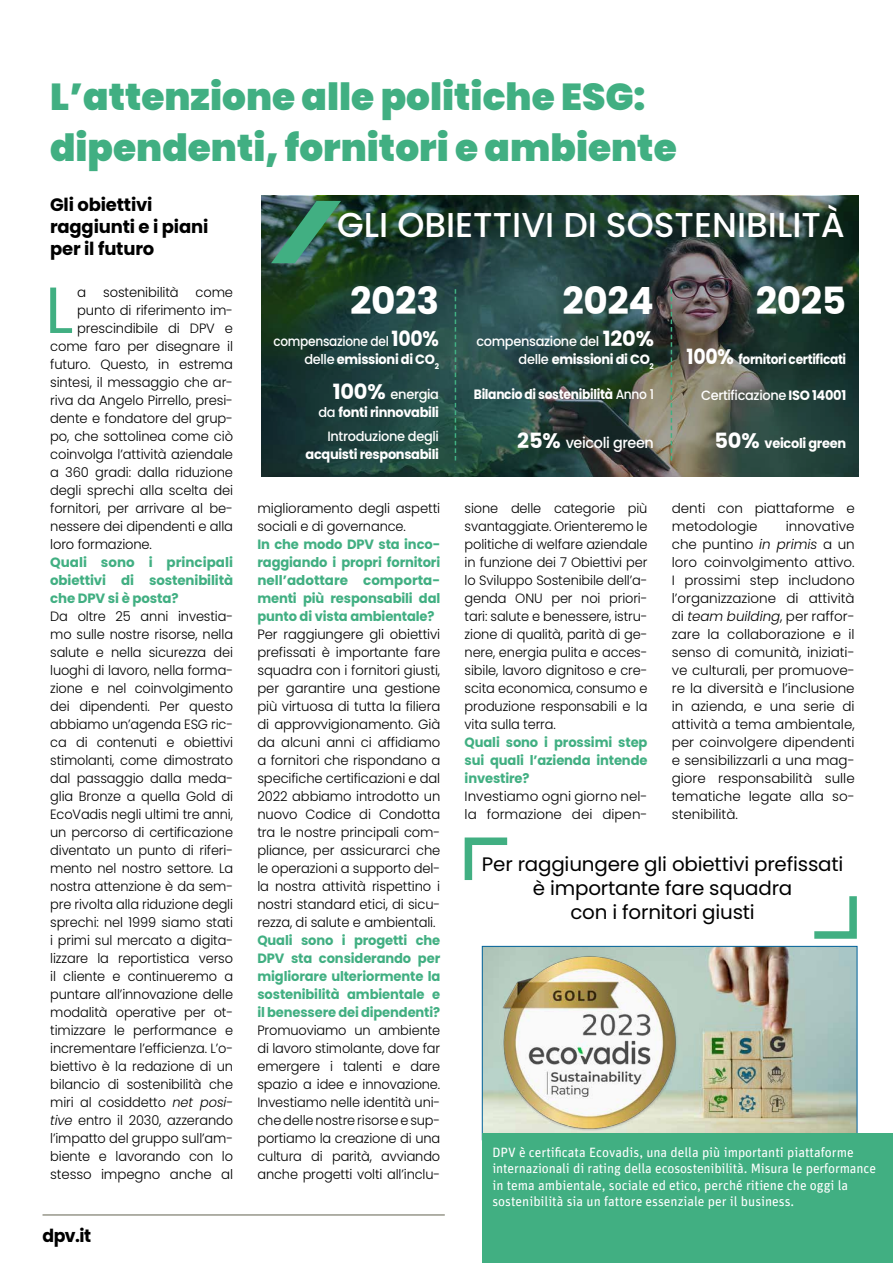
<style>
.page{position:relative;width:893px;height:1263px;background:#fff}
.page>*{position:absolute;margin:0;border:0;box-sizing:border-box;transform-origin:0 0}
.t1{font:65.1px "Poppins";color:#41af82}
.t2{font:900 37.5px/51px "Poppins";color:#41af82}
.t3{font:700 37.5px "Poppins";letter-spacing:-.01em;color:#fff}
.t4{font:500 34.5px "Poppins";color:#fff}
.t5{font:19.5px/24px "Poppins";letter-spacing:-.01em;color:#000;text-align:center}
.t6{font:700 18px/21.6px "Poppins";letter-spacing:-.01em;color:#000}
.t7{font:700 18px "Poppins";letter-spacing:-.01em;color:#000;scale:.96 1}
.t8{font:500 15px "Poppins";letter-spacing:-.025em;color:#fff;scale:.96 1}
.t9{font:300 13.5px/18px "Poppins";letter-spacing:-.01em;color:#000;text-align:justify;scale:.96 1}
.t10{font:300 13.5px/18px "Poppins";letter-spacing:-.01em;color:#000}
.t11{font:700 13.5px/18px "Poppins";letter-spacing:-.01em;color:#41af82;text-align:justify}
.t12{font:13.5px/16.5px "Unit";color:#fff}
.t13{font:500 13.5px/18px "Poppins";letter-spacing:-.025em;color:#fff;text-align:right;scale:.96 1}
.t14{font:700 13.5px/18px "Poppins";letter-spacing:-.025em;color:#fff;text-align:right;scale:.96 1}
.t15{font:500 13.5px/18px "Poppins";letter-spacing:-.025em;color:#fff;text-align:right;scale:.9 1}
.t16{font:700 13.5px "Poppins";letter-spacing:-.025em;color:#fff;scale:.91 1}
.t17{font:700 13.5px "Poppins";letter-spacing:-.025em;color:#fff;scale:.9 1}
.s1{font-style:italic}
.s2{font-weight:700;font-size:21px}
.s3{font-weight:700}
.s4{font-size:21px}
.s5{font-weight:500}
</style>
<div class="page">
<img style="left:484px;top:948px;width:371px;height:185px">
<div style="left:482px;top:946px;width:375px;height:194px;border:1px solid #00619a"></div>
<div style="left:482px;top:1133px;width:411px;height:130px;background:#41af82"></div>
<svg style="left:464px;top:837px;width:44px;height:43px"></svg>
<svg style="left:814px;top:896px;width:43px;height:43px"></svg>
<img style="left:261px;top:196px;width:598px;height:280px">
<hr style="left:43px;top:1215px;width:402px;height:1px;background:#626250">
<svg style="left:271px;top:201px;width:70px;height:62px;background:#37735b"></svg>
<svg style="left:455px;top:289px;width:1px;height:171px"></svg>
<svg style="left:671px;top:289px;width:1px;height:171px"></svg>
<img style="left:501px;top:955px;width:177px;height:175px">
<h2 class="t2" style="left:50px;top:71px;width:628px">L’attenzione alle politiche ESG: dipendenti, fornitori e ambiente</h2>
<h3 class="t6" style="left:50px;top:194px;width:160px">Gli obiettivi raggiunti e i piani per il futuro</h3>
<h1 class="t1" style="left:45px;top:272px;width:30px">L</h1>
<p class="t10" style="left:77px;top:283px;width:157px">a sostenibilità come</p>
<p class="t10" style="left:77px;top:301px;width:157px">punto di riferimento im-</p>
<p class="t10" style="left:77px;top:319px;width:157px">prescindibile di DPV e</p>
<p class="t10" style="left:50px;top:337px;width:184px">come faro per disegnare il</p>
<p class="t10" style="left:50px;top:355px;width:184px">futuro. Questo, in estrema</p>
<p class="t10" style="left:50px;top:373px;width:184px">sintesi, il messaggio che ar-</p>
<p class="t10" style="left:50px;top:391px;width:184px">riva da Angelo Pirrello, presi-</p>
<p class="t10" style="left:50px;top:409px;width:184px">dente e fondatore del grup-</p>
<p class="t10" style="left:50px;top:427px;width:184px">po, che sottolinea come ciò</p>
<p class="t10" style="left:50px;top:445px;width:184px">coinvolga l’attività aziendale</p>
<p class="t10" style="left:50px;top:463px;width:184px">a 360 gradi: dalla riduzione</p>
<p class="t10" style="left:50px;top:481px;width:184px">degli sprechi alla scelta dei</p>
<p class="t10" style="left:50px;top:499px;width:184px">fornitori, per arrivare al be-</p>
<p class="t10" style="left:50px;top:517px;width:184px">nessere dei dipendenti e alla</p>
<p class="t10" style="left:50px;top:535px;width:103px">loro formazione.</p>
<p class="t11" style="left:50px;top:553px;width:184px">Quali sono i principali obiettivi di sostenibilità che DPV si è posta?</p>
<p class="t9" style="left:50px;top:607px;width:192px">Da oltre 25 anni investia&shy;mo sulle nostre risorse, nella salute e nella sicurezza dei luoghi di lavoro, nella forma&shy;zione e nel coinvolgimento dei dipendenti. Per questo abbiamo un’agenda ESG ric&shy;ca di contenuti e obiettivi stimolanti, come dimostrato dal passaggio dalla meda&shy;glia Bronze a quella Gold di EcoVadis negli ultimi tre anni, un percorso di certificazione diventato un punto di riferi&shy;mento nel nostro settore. La nostra attenzione è da sem&shy;pre rivolta alla riduzione degli sprechi: nel 1999 siamo stati i primi sul mercato a digita&shy;lizzare la reportistica verso il cliente e continueremo a puntare all’innovazione delle modalità operative per ot&shy;timizzare le performance e incrementare l’efficienza. L’o&shy;biettivo è la redazione di un bilancio di sostenibilità che miri al cosiddetto <span class="s1">net posi&shy;tive</span> entro il 2030, azzerando l’impatto del gruppo sull’am&shy;biente e lavorando con lo stesso impegno anche al</p>
<h3 class="t7" style="left:43px;top:1225px;width:52px">dpv.it</h3>
<h3 class="t4" style="left:337px;top:205px;width:509px">GLI OBIETTIVI DI SOSTENIBILITÀ</h3>
<h2 class="t3" style="left:350px;top:279px;width:90px">2023</h2>
<p class="t15" style="left:274px;top:333px;width:185px">compensazione del <span class="s2">100% </span>delle <span class="s3">emissioni di CO</span><sub>2</sub></p>
<p class="t14" style="left:318px;top:385px;width:127px"><span class="s4">100%</span> <span class="s5">energia da</span> fonti rinnovabili</p>
<p class="t13" style="left:327px;top:427px;width:118px">Introduzione degli</p>
<p class="t14" style="left:306px;top:445px;width:140px">acquisti responsabili</p>
<p class="t10" style="left:257px;top:499px;width:184px">miglioramento degli aspetti sociali e di governance.</p>
<p class="t11" style="left:257px;top:535px;width:184px">In che modo DPV sta inco&shy;raggiando i propri fornitori nell’adottare comporta&shy;menti più responsabili dal punto di vista ambientale?</p>
<p class="t10" style="left:257px;top:625px;width:184px;text-align:justify">Per raggiungere gli obiettivi prefissati è importante fare squadra con i fornitori giusti, per garantire una gestione più virtuosa di tutta la filiera di approvvigionamento. Già da alcuni anni ci affidiamo a fornitori che rispondano a specifiche certificazioni e dal 2022 abbiamo introdotto un nuovo Codice di Condotta tra le nostre principali com&shy;pliance, per assicurarci che le operazioni a supporto del&shy;la nostra attività rispettino i nostri standard etici, di sicu&shy;rezza, di salute e ambientali.</p>
<p class="t11" style="left:257px;top:931px;width:184px">Quali sono i progetti che DPV sta considerando per migliorare ulteriormente la sostenibilità ambientale e il benessere dei dipendenti?</p>
<p class="t9" style="left:257px;top:1021px;width:192px">Promuoviamo un ambiente di lavoro stimolante, dove far emergere i talenti e dare spazio a idee e innovazione.<br>Investiamo nelle identità uni&shy;che delle nostre risorse e sup&shy;portiamo la creazione di una cultura di parità, avviando anche progetti volti all’inclu-</p>
<h2 class="t3" style="left:562px;top:279px;width:93px">2024</h2>
<p class="t13" style="left:476px;top:333px;width:187px">compensazione del <span class="s2">120% </span>delle <span class="s3">emissioni di CO</span><sub>2</sub></p>
<p class="t16" style="left:474px;top:386px;width:199px">Bilancio di sostenibilità <span class="s5">Anno 1</span></p>
<p class="t8" style="left:517px;top:434px;width:144px"><span class="s2">25%</span> veicoli green</p>
<h2 class="t3" style="left:756px;top:279px;width:92px">2025</h2>
<p class="t17" style="left:686px;top:352px;width:179px"><span class="s4">100%</span> fornitori certificati</p>
<p class="t13" style="left:701px;top:386px;width:153px">Certificazione <span class="s3">ISO 14001</span></p>
<p class="t14" style="left:714px;top:435px;width:139px"><span class="s4">50%</span> veicoli green</p>
<p class="t9" style="left:465px;top:499px;width:192px">sione delle categorie più svantaggiate. Orienteremo le politiche di welfare aziendale in funzione dei 7 Obiettivi per lo Sviluppo Sostenibile dell’a&shy;genda ONU per noi priori&shy;tari: salute e benessere, istru&shy;zione di qualità, parità di ge&shy;nere, energia pulita e acces&shy;sibile, lavoro dignitoso e cre&shy;scita economica, consumo e produzione responsabili e la vita sulla terra.</p>
<p class="t11" style="left:465px;top:733px;width:184px">Quali sono i prossimi step sui quali l’azienda intende investire?</p>
<p class="t10" style="left:465px;top:787px;width:184px">Investiamo ogni giorno nel&shy;la formazione dei dipen-</p>
<p class="t10" style="left:672px;top:499px;width:184px">denti con piattaforme e metodologie</p>
<p class="t10" style="left:672px;top:517px;width:184px;text-align:justify;text-indent:114px">innovative che puntino <span class="s1">in primis</span> a un loro coinvolgimento attivo.<br>I prossimi step includono l’organizzazione di attività di <span class="s1">team building</span>, per raffor&shy;zare la collaborazione e il senso di comunità, iniziati&shy;ve culturali, per promuove&shy;re la diversità e l’inclusione in azienda, e una serie di attività a tema ambientale, per coinvolgere dipendenti e sensibilizzarli a una mag&shy;giore responsabilità sulle tematiche legate alla so&shy;stenibilità.</p>
<h3 class="t5" style="left:482px;top:852px;width:363px">Per raggiungere gli obiettivi prefissati è importante fare squadra<br>con i fornitori giusti</h3>
<p class="t12" style="left:492px;top:1144px;width:385px">DPV è certificata Ecovadis, una della più importanti piattaforme internazionali di rating della ecosostenibilità. Misura le performance in tema ambientale, sociale ed etico, perché ritiene che oggi la sostenibilità sia un fattore essenziale per il business.</p>
</div>
